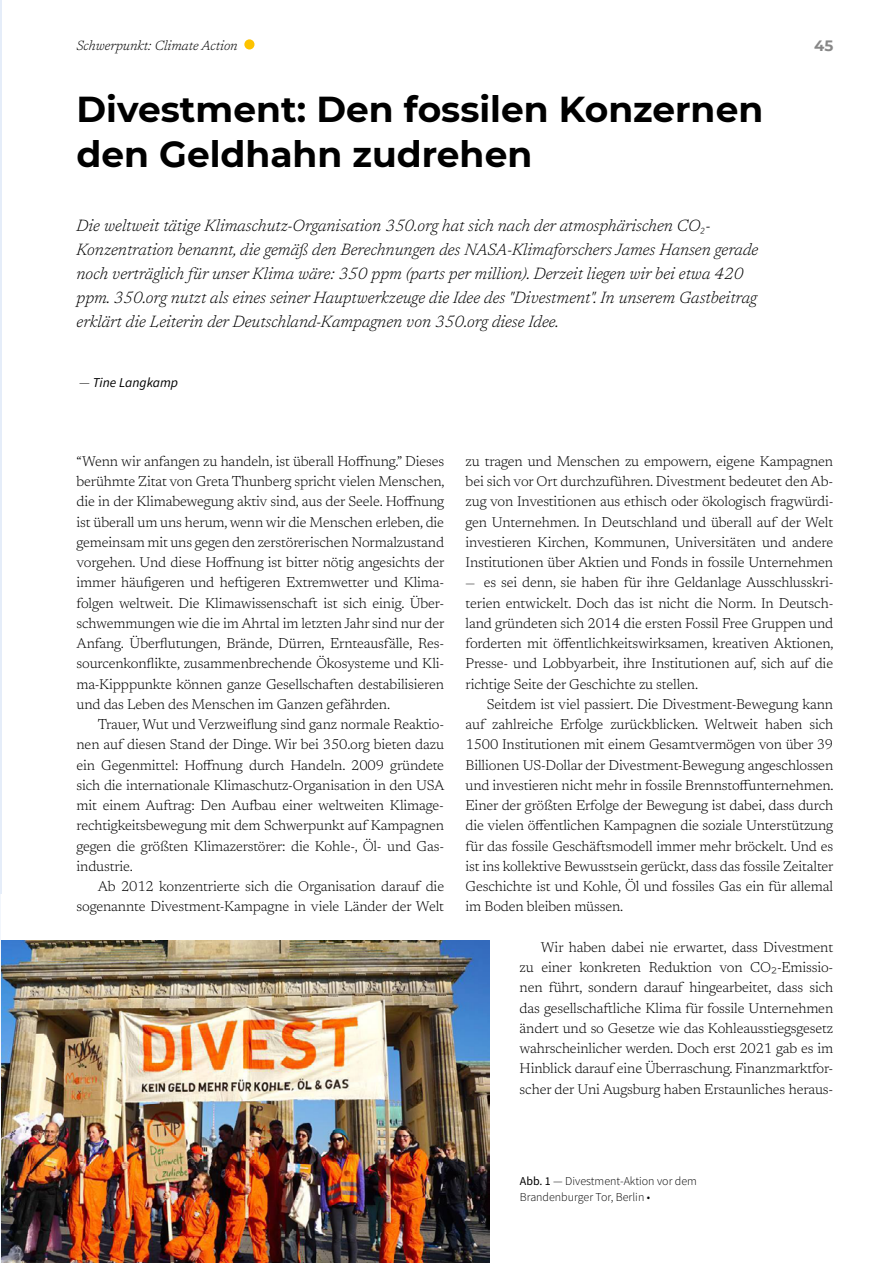
<style>
.page{position:relative;width:893px;height:1263px;background:#fff}
.page>*{position:absolute;margin:0;border:0;box-sizing:border-box;transform-origin:0 0}
.t1{font:700 36px/45px "Montserrat";color:#000}
.t2{font:italic 300 16.5px/24px "Newsreader";color:#000}
.t3{font:700 15px "Montserrat";color:#878787}
.t4{font:300 14.25px/20.2px "Newsreader";letter-spacing:-.01em;color:#000;text-align:justify}
.t5{font:italic 300 13.5px "Newsreader";color:#000}
.t6{font:italic 13.5px "Source Sans Pro";color:#000}
.t7{font:300 12px/15.8px "Source Sans Pro";color:#000}
.s1{font-family:"Source Sans Pro";font-size:14.25px}
.s2{font-weight:300;font-style:normal}
.s3{font-family:"Source Sans Pro";font-size:12px}
.s4{font-family:"Montserrat"}
.s5{font-weight:400}
</style>
<div class="page">
<hr style="left:0;top:0;width:1px;height:894px;background:#e5edf9">
<hr style="left:0;top:892px;width:1px;height:371px;background:#e5edf9">
<div style="left:244px;top:39px;width:10px;height:11px;background:#fdc300;border-radius:50%"></div>
<img style="left:1px;top:940px;width:488px;height:323px">
<p class="t5" style="left:76px;top:35px;width:163px">Schwerpunkt: Climate Action</p>
<h1 class="t1" style="left:77px;top:84px;width:688px">Divestment: Den fossilen Konzernen den Geldhahn zudrehen</h1>
<p class="t2" style="left:77px;top:213px;width:683px">Die weltweit tätige Klimaschutz-Organisation 350.org hat sich nach der atmosphärischen CO<span class="s1">₂</span>- Konzentration benannt, die gemäß den Berechnungen des NASA-Klimaforschers James Hansen gerade noch verträglich für unser Klima wäre: 350 ppm (parts per million). Derzeit liegen wir bei etwa 420 ppm. 350.org nutzt als eines seiner Hauptwerkzeuge die Idee des "Divestment". In unserem Gastbeitrag erklärt die Leiterin der Deutschland-Kampagnen von 350.org diese Idee.</p>
<p class="t6" style="left:79px;top:374px;width:100px"><span class="s2">―</span> Tine Langkamp</p>
<p class="t3" style="left:814px;top:34px;width:21px">45</p>
<p class="t4" style="left:77px;top:450px;width:369px">“Wenn wir anfangen zu handeln, ist überall Hoffnung.” Dieses berühmte Zitat von Greta Thunberg spricht vielen Menschen, die in der Klimabewegung aktiv sind, aus der Seele. Hoffnung ist überall um uns herum, wenn wir die Menschen erleben, die gemeinsam mit uns gegen den zerstörerischen Normalzustand vorgehen. Und diese Hoffnung ist bitter nötig angesichts der immer häufigeren und heftigeren Extremwetter und Klima&shy;folgen weltweit. Die Klimawissenschaft ist sich einig. Über&shy;schwemmungen wie die im Ahrtal im letzten Jahr sind nur der Anfang. Überflutungen, Brände, Dürren, Ernteausfälle, Res&shy;sourcenkonflikte, zusammenbrechende Ökosysteme und Kli&shy;ma-Kipppunkte können ganze Gesellschaften destabilisieren und das Leben des Menschen im Ganzen gefährden.</p>
<p class="t4" style="left:77px;top:713px;width:370px;text-indent:21px">Trauer, Wut und Verzweiflung sind ganz normale Reaktio&shy;nen auf diesen Stand der Dinge. Wir bei 350.org bieten dazu ein Gegenmittel: Hoffnung durch Handeln. 2009 gründete sich die internationale Klimaschutz-Organisation in den USA mit einem Auftrag: Den Aufbau einer weltweiten Klimage&shy;rechtigkeitsbewegung mit dem Schwerpunkt auf Kampagnen gegen die größten Klimazerstörer: die Kohle-, Öl- und Gas&shy;industrie.</p>
<p class="t4" style="left:77px;top:875px;width:369px;text-align:right">Ab 2012 konzentrierte sich die Organisation darauf die sogenannte Divestment-Kampagne in viele Länder der Welt</p>
<p class="t4" style="left:466px;top:450px;width:369px">zu tragen und Menschen zu empowern, eigene Kampagnen bei sich vor Ort durchzuführen. Divestment bedeutet den Ab&shy;zug von Investitionen aus ethisch oder ökologisch fragwürdi&shy;gen Unternehmen. In Deutschland und überall auf der Welt investieren Kirchen, Kommunen, Universitäten und andere Institutionen über Aktien und Fonds in fossile Unternehmen</p>
<p class="t4" style="left:466px;top:572px;width:369px"><span class="s3">—</span> es sei denn, sie haben für ihre Geldanlage Ausschlusskri&shy;terien entwickelt. Doch das ist nicht die Norm. In Deutsch&shy;land gründeten sich 2014 die ersten Fossil Free Gruppen und forderten mit öffentlichkeitswirksamen, kreativen Aktionen, Presse- und Lobbyarbeit, ihre Institutionen auf, sich auf die richtige Seite der Geschichte zu stellen.</p>
<p class="t4" style="left:466px;top:693px;width:369px;text-indent:21px">Seitdem ist viel passiert. Die Divestment-Bewegung kann auf zahlreiche Erfolge zurückblicken. Weltweit haben sich 1500 Institutionen mit einem Gesamtvermögen von über 39<br>Billionen US-Dollar der Divestment-Bewegung angeschlossen und investieren nicht mehr in fossile Brennstoffunternehmen.<br>Einer der größten Erfolge der Bewegung ist dabei, dass durch die vielen öffentlichen Kampagnen die soziale Unterstützung für das fossile Geschäftsmodell immer mehr bröckelt. Und es ist ins kollektive Bewusstsein gerückt, dass das fossile Zeitalter Geschichte ist und Kohle, Öl und fossiles Gas ein für allemal im Boden bleiben müssen.</p>
<p class="t4" style="left:520px;top:936px;width:315px;text-indent:21px">Wir haben dabei nie erwartet, dass Divestment zu einer konkreten Reduktion von CO<span class="s4">2</span>-Emissio&shy;nen führt, sondern darauf hingearbeitet, dass sich das gesellschaftliche Klima für fossile Unternehmen ändert und so Gesetze wie das Kohleausstiegsgesetz wahrscheinlicher werden. Doch erst 2021 gab es im Hinblick darauf eine Überraschung. Finanzmarktfor&shy;scher der Uni Augsburg haben Erstaunliches heraus-</p>
<p class="t7" style="left:520px;top:1173px;width:179px"><span class="s5">Abb. 1</span> — Divestment-Aktion vor dem<br>Brandenburger Tor, Berlin •</p>
</div>
